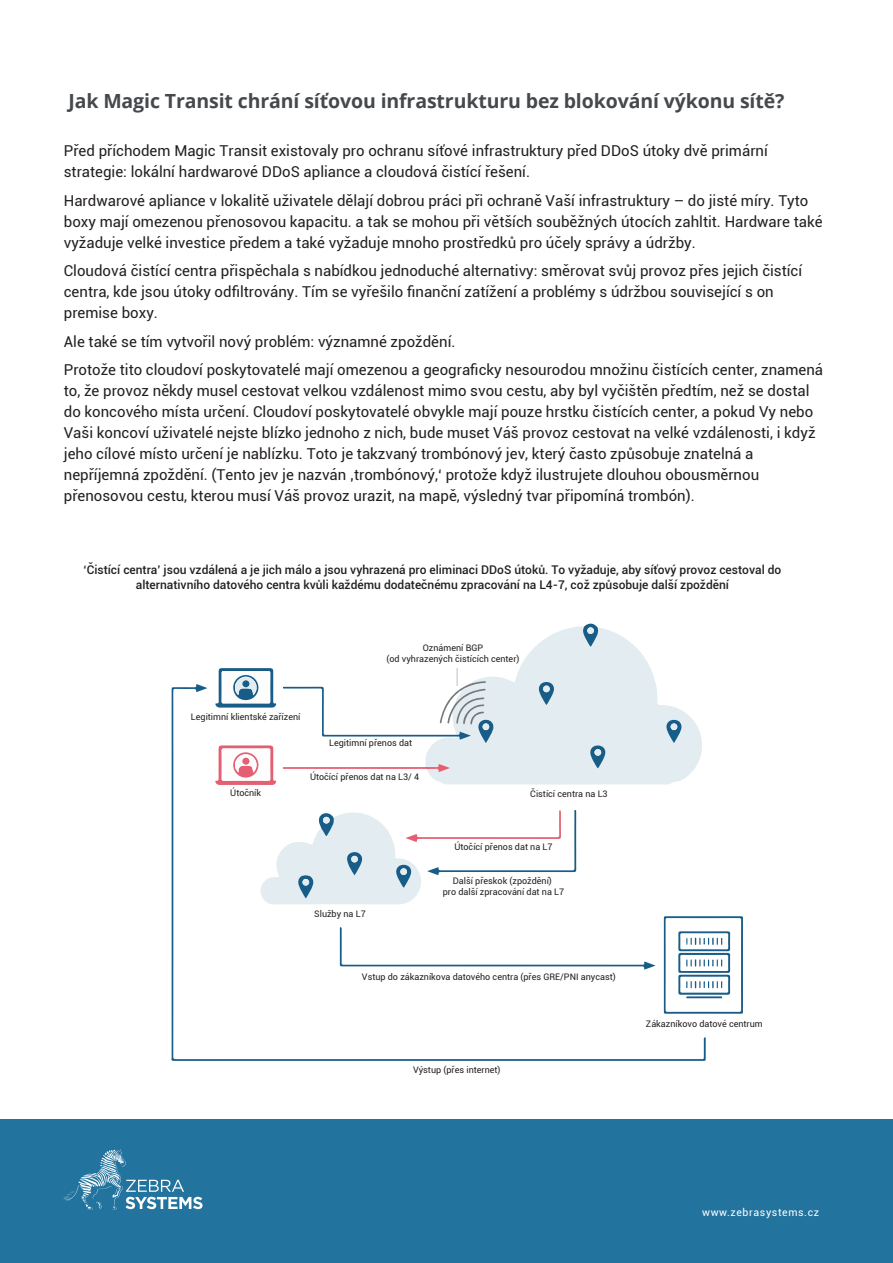
<style>
.page{position:relative;width:893px;height:1263px;background:#fff}
.page>*{position:absolute;margin:0;border:0;box-sizing:border-box;transform-origin:0 0}
.t1{font:700 19.5px "Open Sans";letter-spacing:-.005em;color:#45484c}
.t2{font:15px/21px "Roboto";color:#231f20}
.t3{font:500 12px/15px "Roboto";color:#231f20;text-align:center}
.t4{font:10.5px "Roboto";letter-spacing:.06em;color:#fff}
.t5{font:9px/10.8px "Roboto";color:#231f20;text-align:center}
</style>
<div class="page">
<div style="left:0;top:1119px;width:893px;height:144px;background:#22739e"></div>
<svg style="left:63px;top:1149px;width:140px;height:60px"></svg>
<svg style="left:171px;top:684px;width:535px;height:377px"></svg>
<svg style="left:340px;top:927px;width:316px;height:43px"></svg>
<svg style="left:283px;top:623px;width:420px;height:162px"></svg>
<div style="left:587px;top:627px;width:7px;height:7px;background:#e2ecf1;border-radius:50%"></div>
<svg style="left:257px;top:810px;width:319px;height:95px"></svg>
<div style="left:594px;top:749px;width:7px;height:7px;background:#e2ecf1;border-radius:50%"></div>
<div style="left:543px;top:685px;width:7px;height:7px;background:#e2ecf1;border-radius:50%"></div>
<div style="left:671px;top:723px;width:6px;height:7px;background:#e2ecf1;border-radius:50%"></div>
<div style="left:482px;top:723px;width:7px;height:7px;background:#e2ecf1;border-radius:50%"></div>
<div style="left:351px;top:856px;width:7px;height:6px;background:#e2ecf1;border-radius:50%"></div>
<div style="left:302px;top:879px;width:7px;height:7px;background:#e2ecf1;border-radius:50%"></div>
<div style="left:400px;top:868px;width:7px;height:7px;background:#e2ecf1;border-radius:50%"></div>
<svg style="left:215px;top:745px;width:61px;height:40px"></svg>
<svg style="left:215px;top:668px;width:61px;height:40px"></svg>
<svg style="left:664px;top:916px;width:79px;height:98px"></svg>
<div style="left:242px;top:758px;width:7px;height:7px;background:#e35f71;border-radius:50%"></div>
<div style="left:242px;top:680px;width:7px;height:7px;background:#185d87;border-radius:50%"></div>
<h1 class="t1" style="left:68px;top:87px;width:718px">Jak Magic Transit chrání síťovou infrastrukturu bez blokování výkonu sítě?</h1>
<p class="t2" style="left:64px;top:140px;width:705px">Před příchodem Magic Transit existovaly pro ochranu síťové infrastruktury před DDoS útoky dvě primární strategie: lokální hardwarové DDoS apliance a cloudová čistící řešení.</p>
<p class="t2" style="left:64px;top:189px;width:760px">Hardwarové apliance v lokalitě uživatele dělají dobrou práci při ochraně Vaší infrastruktury – do jisté míry. Tyto boxy mají omezenou přenosovou kapacitu. a tak se mohou při větších souběžných útocích zahltit. Hardware také vyžaduje velké investice předem a také vyžaduje mnoho prostředků pro účely správy a údržby.</p>
<p class="t2" style="left:64px;top:260px;width:740px">Cloudová čistící centra přispěchala s nabídkou jednoduché alternativy: směrovat svůj provoz přes jejich čistící centra, kde jsou útoky odfiltrovány. Tím se vyřešilo finanční zatížení a problémy s údržbou související s on premise boxy.</p>
<p class="t2" style="left:64px;top:326px;width:761px;line-height:28.5px">Ale také se tím vytvořil nový problém: významné zpoždění.<br>Protože tito cloudoví poskytovatelé mají omezenou a geograficky nesourodou množinu čistících center, znamená</p>
<p class="t2" style="left:64px;top:380px;width:753px">to, že provoz někdy musel cestovat velkou vzdálenost mimo svou cestu, aby byl vyčištěn předtím, než se dostal do koncového místa určení. Cloudoví poskytovatelé obvykle mají pouze hrstku čistících center, a pokud Vy nebo Vaši koncoví uživatelé nejste blízko jednoho z nich, bude muset Váš provoz cestovat na velké vzdálenosti, i když jeho cílové místo určení je nablízku. Toto je takzvaný trombónový jev, který často způsobuje znatelná a nepříjemná zpoždění. (Tento jev je nazván ‚trombónový,‘ protože když ilustrujete dlouhou obousměrnou přenosovou cestu, kterou musí Váš provoz urazit, na mapě, výsledný tvar připomíná trombón).</p>
<p class="t3" style="left:84px;top:562px;width:699px">‘Čistící centra’ jsou vzdálená a je jich málo a jsou vyhrazená pro eliminaci DDoS útoků. To vyžaduje, aby síťový provoz cestoval do alternativního datového centra kvůli každému dodatečnému zpracování na L4-7, což způsobuje další zpoždění</p>
<p class="t5" style="left:386px;top:642px;width:135px">Oznámení BGP<br>(od vyhrazených čistících center)</p>
<p class="t5" style="left:191px;top:711px;width:111px">Legitimní klientské zařízení</p>
<p class="t5" style="left:230px;top:787px;width:32px">Útočník</p>
<p class="t5" style="left:329px;top:737px;width:85px">Legitimní přenos dat</p>
<p class="t5" style="left:310px;top:771px;width:111px">Útočící přenos dat na L3/ 4</p>
<p class="t5" style="left:314px;top:908px;width:53px">Služby na L7</p>
<p class="t5" style="left:530px;top:788px;width:79px">Čistící centra na L3</p>
<p class="t5" style="left:454px;top:841px;width:100px">Útočící přenos dat na L7</p>
<p class="t5" style="left:443px;top:875px;width:123px">Další přeskok (zpoždění)<br>pro další zpracování dat na L7</p>
<p class="t5" style="left:362px;top:971px;width:255px">Vstup do zákazníkova datového centra (přes GRE/PNI anycast)</p>
<p class="t5" style="left:413px;top:1064px;width:89px">Výstup (přes internet)</p>
<p class="t5" style="left:646px;top:1018px;width:118px">Zákazníkovo datové centrum</p>
<p class="t4" style="left:702px;top:1204px;width:119px">www.zebrasystems.cz</p>
</div>
